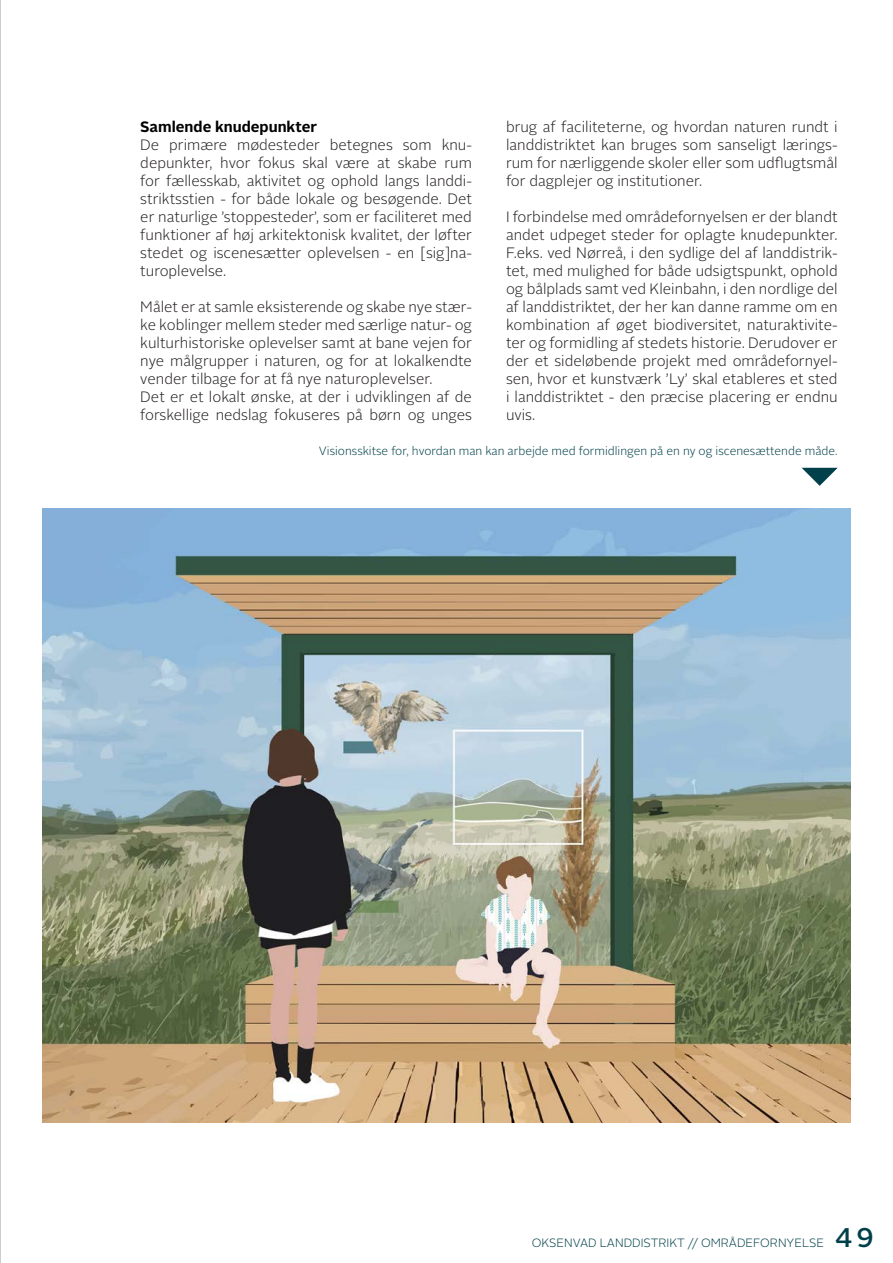
<style>
.page{position:relative;width:893px;height:1263px;background:#fff}
.page>*{position:absolute;margin:0;border:0;box-sizing:border-box;transform-origin:0 0}
.t1{font:500 27px "Alright Sans";color:#00404a}
._03_Brødtekst{font:300 15px/18px "Alright Sans";color:#231f20;text-align:justify}
._03_Brødtekst-2{font:700 15px "Alright Sans";color:#000001}
._03_Billedtekster{font:300 12px "Alright Sans";color:#00404a}
</style>
<div class="page">
<hr style="left:0;top:0;width:1px;height:1263px;background:#000">
<svg style="left:802px;top:468px;width:36px;height:18px"></svg>
<img style="left:43px;top:508px;width:807px;height:615px">
<p class="_03_Brødtekst-2" style="left:140px;top:117px;width:178px">Samlende knudepunkter</p>
<p class="_03_Brødtekst" style="left:140px;top:136px;width:333px">De primære mødesteder betegnes som knu&shy;depunkter, hvor fokus skal være at skabe rum for fællesskab, aktivitet og ophold langs landdi&shy;striktsstien - for både lokale og besøgende. Det er naturlige ’stoppesteder’, som er faciliteret med funktioner af høj arkitektonisk kvalitet, der løfter stedet og iscenesætter oplevelsen - en [sig]na&shy;turoplevelse.</p>
<p class="_03_Brødtekst" style="left:140px;top:298px;width:333px">Målet er at samle eksisterende og skabe nye stær&shy;ke koblinger mellem steder med særlige natur- og kulturhistoriske oplevelser samt at bane vejen for nye målgrupper i naturen, og for at lokalkendte vender tilbage for at få nye naturoplevelser.</p>
<p class="_03_Brødtekst" style="left:140px;top:388px;width:333px">Det er et lokalt ønske, at der i udviklingen af de forskellige nedslag fokuseres på børn og unges</p>
<p class="_03_Brødtekst" style="left:506px;top:118px;width:333px">brug af faciliteterne, og hvordan naturen rundt i landdistriktet kan bruges som sanseligt lærings&shy;rum for nærliggende skoler eller som udflugtsmål for dagplejer og institutioner.</p>
<p class="_03_Brødtekst" style="left:506px;top:208px;width:333px">I forbindelse med områdefornyelsen er der blandt andet udpeget steder for oplagte knudepunkter.<br>F.eks. ved Nørreå, i den sydlige del af landdistrik&shy;tet, med mulighed for både udsigtspunkt, ophold og bålplads samt ved Kleinbahn, i den nordlige del af landdistriktet, der her kan danne ramme om en kombination af øget biodiversitet, naturaktivite&shy;ter og formidling af stedets historie. Derudover er der et sideløbende projekt med områdefornyel&shy;sen, hvor et kunstværk ’Ly’ skal etableres et sted i landdistriktet - den præcise placering er endnu uvis.</p>
<p class="_03_Billedtekster" style="left:319px;top:443px;width:520px">Visionsskitse for, hvordan man kan arbejde med formidlingen på en ny og iscenesættende måde.</p>
<p class="_03_Billedtekster" style="left:532px;top:1234px;width:294px">OKSENVAD LANDDISTRIKT // OMRÅDEFORNYELSE</p>
<h1 class="t1" style="left:835px;top:1219px;width:40px">49</h1>
</div>
